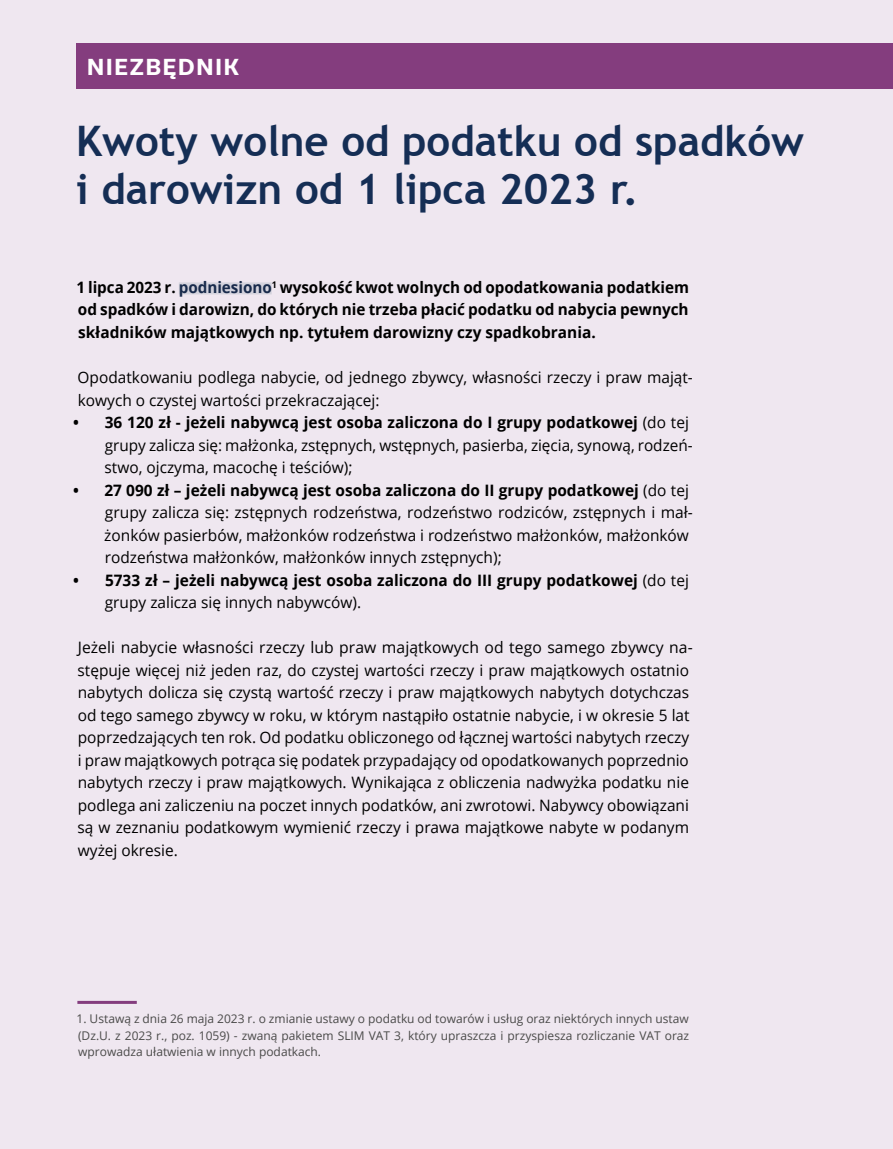
<style>
.page{position:relative;width:893px;height:1149px;background:#fff}
.page>*{position:absolute;margin:0;border:0;box-sizing:border-box;transform-origin:0 0}
.t1{font:700 42px/48px "Trebuchet MS";color:#152e55}
.t2{font:700 21px "Usual";letter-spacing:.09em;color:#fff}
.t3{font:15.75px/22.5px "Open Sans";color:#000}
.t4{font:700 15.75px/22.5px "Open Sans";color:#000;text-align:justify}
.t5{font:12px/16.5px "Open Sans";color:#4a4a49;text-align:justify}
.s1{color:#182a4b}
.s2{font-weight:700}
.s3{font-weight:400}
</style>
<div class="page">
<div style="left:0;top:0;width:893px;height:1148px;background:#efe7f0"></div>
<div style="left:179px;top:282px;width:93px;height:12px;background:#d4d3dd"></div>
<div style="left:77px;top:43px;width:816px;height:46px;background:#843d7e"></div>
<hr style="left:77px;top:1000px;width:60px;height:3px;background:#843d7e">
<h2 class="t2" style="left:87px;top:55px;width:154px">NIEZBĘDNIK</h2>
<h1 class="t1" style="left:76px;top:117px;width:729px">Kwoty wolne od podatku od spadków i darowizn od 1 lipca 2023 r.</h1>
<p class="t4" style="left:76px;top:275px;width:614px">1 lipca 2023 r. <span class="s1">podniesiono</span><sup>1</sup> wysokość kwot wolnych od opodatkowania podatkiem od spadków i darowizn, do których nie trzeba płacić podatku od nabycia pewnych składników majątkowych np. tytułem darowizny czy spadkobrania.</p>
<p class="t3" style="left:78px;top:365px;width:617px">Opodatkowaniu podlega nabycie, od jednego zbywcy, własności rzeczy i praw mająt&shy;kowych o czystej wartości przekraczającej:</p>
<p class="t3" style="left:105px;top:410px;width:590px;text-indent:-32px"><span class="s2">• 36 120 zł - jeżeli nabywcą jest osoba zaliczona do I grupy podatkowej</span> (do tej grupy zalicza się: małżonka, zstępnych, wstępnych, pasierba, zięcia, synową, rodzeń&shy;stwo, ojczyma, macochę i teściów);</p>
<p class="t3" style="left:104px;top:478px;width:590px;text-indent:-31px"><span class="s2">• 27 090 zł – jeżeli nabywcą jest osoba zaliczona do II grupy podatkowej</span> (do tej grupy zalicza się: zstępnych rodzeństwa, rodzeństwo rodziców, zstępnych i mał&shy;żonków pasierbów, małżonków rodzeństwa i rodzeństwo małżonków, małżonków rodzeństwa małżonków, małżonków innych zstępnych);</p>
<p class="t4" style="left:105px;top:568px;width:586px;text-indent:-32px">• 5733 zł – jeżeli nabywcą jest osoba zaliczona do III grupy podatkowej <span class="s3">(do tej grupy zalicza się innych nabywców).</span></p>
<p class="t3" style="left:78px;top:635px;width:617px">Jeżeli nabycie własności rzeczy lub praw majątkowych od tego samego zbywcy na&shy;stępuje więcej niż jeden raz, do czystej wartości rzeczy i praw majątkowych ostatnio nabytych dolicza się czystą wartość rzeczy i praw majątkowych nabytych dotychczas od tego samego zbywcy w roku, w którym nastąpiło ostatnie nabycie, i w okresie 5 lat poprzedzających ten rok. Od podatku obliczonego od łącznej wartości nabytych rzeczy i praw majątkowych potrąca się podatek przypadający od opodatkowanych poprzednio nabytych rzeczy i praw majątkowych. Wynikająca z obliczenia nadwyżka podatku nie podlega ani zaliczeniu na poczet innych podatków, ani zwrotowi. Nabywcy obowiązani są w zeznaniu podatkowym wymienić rzeczy i prawa majątkowe nabyte w podanym wyżej okresie.</p>
<p class="t5" style="left:77px;top:1010px;width:614px">1. Ustawą z dnia 26 maja 2023 r. o zmianie ustawy o podatku od towarów i usług oraz niektórych innych ustaw (Dz.U. z 2023 r., poz. 1059) - zwaną pakietem SLIM VAT 3, który upraszcza i przyspiesza rozliczanie VAT oraz wprowadza ułatwienia w innych podatkach.</p>
</div>
